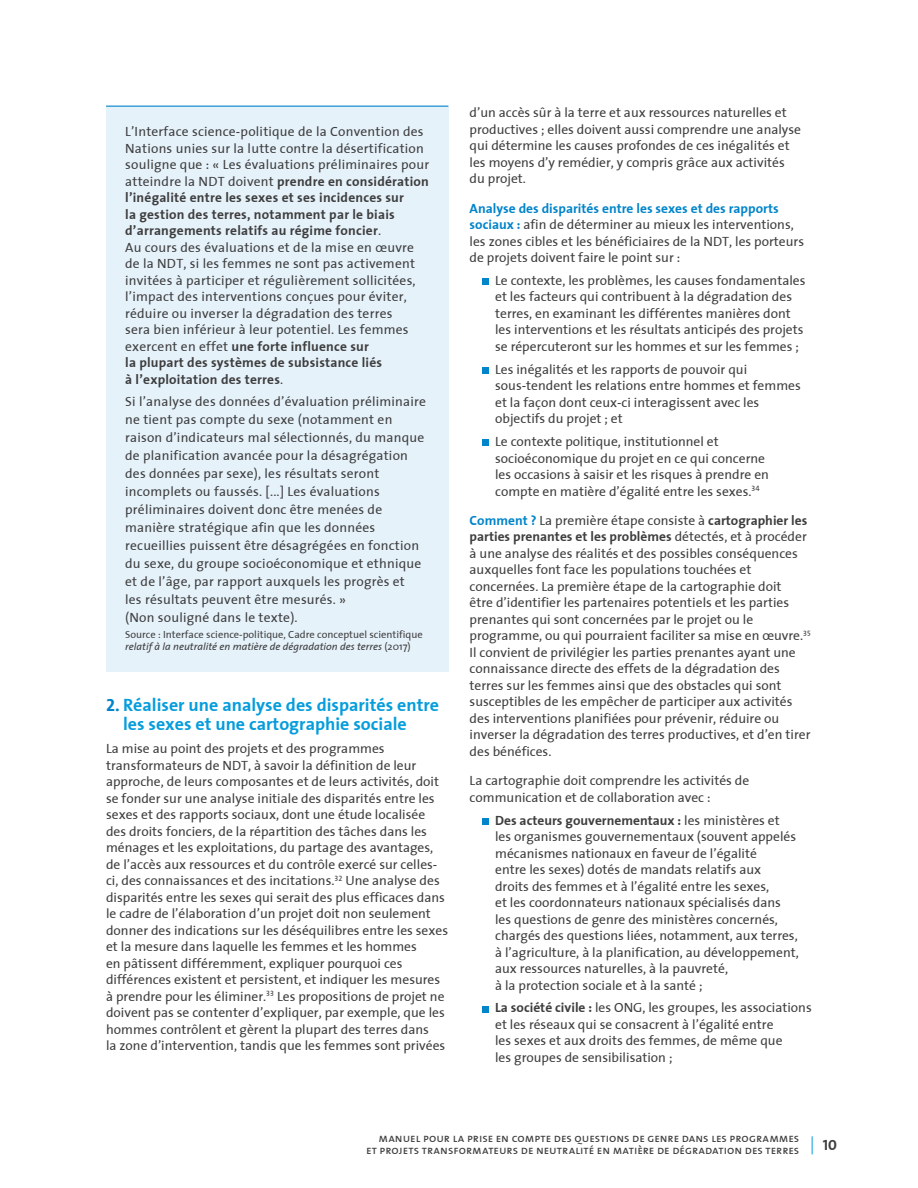
<style>
.page{position:relative;width:918px;height:1188px;background:#fff}
.page>*{position:absolute;margin:0;border:0;box-sizing:border-box;transform-origin:0 0}
.t1{font:700 18px/19.5px "The Sans";color:#069ddc}
.t2{font:15px "The Sans Bold Caps";color:#3e3e3f}
.t3{font:13.5px/16.5px "The Sans";color:#3e3e3f}
.t4{font:12px/12px "The Sans Caps";color:#3e3e3f;text-align:right}
.t5{font:10.5px/12px "The Sans";color:#3e3e3f}
.s1{font-weight:700}
.s2{font-style:italic}
.s3{font-family:"The Sans Bold Caps";font-weight:400;color:#0084ca}
.s4{font-weight:700;color:#0084ca}
</style>
<div class="page">
<svg style="left:812px;top:1136px;width:1px;height:18px"></svg>
<div style="left:482px;top:278px;width:7px;height:7px;background:#0084ca"></div>
<div style="left:482px;top:367px;width:7px;height:7px;background:#0084ca"></div>
<div style="left:482px;top:440px;width:7px;height:6px;background:#0084ca"></div>
<div style="left:482px;top:818px;width:7px;height:7px;background:#0084ca"></div>
<div style="left:482px;top:1006px;width:7px;height:6px;background:#0084ca"></div>
<div style="left:106px;top:106px;width:342px;height:566px;background:#e6f2fa"></div>
<hr style="left:106px;top:106px;width:342px;height:1px;background:#0084ca">
<p class="t3" style="left:125px;top:123px;width:306px">L’Interface science-politique de la Convention des Nations unies sur la lutte contre la désertification souligne que : « Les évaluations préliminaires pour atteindre la NDT doivent <span class="s1">prendre en considération l’inégalité entre les sexes et ses incidences sur<br>la gestion des terres, notamment par le biais d’arrangements relatifs au régime foncier</span>.<br>Au cours des évaluations et de la mise en œuvre de la NDT, si les femmes ne sont pas activement invitées à participer et régulièrement sollicitées, l’impact des interventions conçues pour éviter, réduire ou inverser la dégradation des terres<br>sera bien inférieur à leur potentiel. Les femmes exercent en effet <span class="s1">une forte influence sur<br>la plupart des systèmes de subsistance liés<br>à l’exploitation des terres</span>.</p>
<p class="t3" style="left:125px;top:392px;width:302px;line-height:18px">Si l’analyse des données d’évaluation préliminaire ne tient pas compte du sexe (notamment en raison d’indicateurs mal sélectionnés, du manque de planification avancée pour la désagrégation des données par sexe), les résultats seront incomplets ou faussés. [...] Les évaluations préliminaires doivent donc être menées de manière stratégique afin que les données recueillies puissent être désagrégées en fonction du sexe, du groupe socioéconomique et ethnique et de l’âge, par rapport auxquels les progrès et<br>les résultats peuvent être mesurés. »<br>(Non souligné dans le texte).</p>
<p class="t5" style="left:125px;top:629px;width:299px">Source : Interface science-politique, Cadre conceptuel scientifique <span class="s2">relatif à la neutralité en matière de dégradation des terres</span> (2017)</p>
<h1 class="t1" style="left:123px;top:695px;width:317px;text-indent:-17px"><span class="s3">2.</span> Réaliser une analyse des disparités entre les sexes et une cartographie sociale</h1>
<p class="t3" style="left:106px;top:740px;width:343px">La mise au point des projets et des programmes transformateurs de NDT, à savoir la définition de leur approche, de leurs composantes et de leurs activités, doit se fonder sur une analyse initiale des disparités entre les sexes et des rapports sociaux, dont une étude localisée des droits fonciers, de la répartition des tâches dans les ménages et les exploitations, du partage des avantages, de l’accès aux ressources et du contrôle exercé sur celles&shy;ci, des connaissances et des incitations.<sup>32</sup> Une analyse des disparités entre les sexes qui serait des plus efficaces dans le cadre de l’élaboration d’un projet doit non seulement donner des indications sur les déséquilibres entre les sexes et la mesure dans laquelle les femmes et les hommes<br>en pâtissent différemment, expliquer pourquoi ces différences existent et persistent, et indiquer les mesures à prendre pour les éliminer.<sup>33</sup> Les propositions de projet ne doivent pas se contenter d’expliquer, par exemple, que les hommes contrôlent et gèrent la plupart des terres dans<br>la zone d’intervention, tandis que les femmes sont privées</p>
<p class="t3" style="left:470px;top:104px;width:333px">d’un accès sûr à la terre et aux ressources naturelles et productives ; elles doivent aussi comprendre une analyse qui détermine les causes profondes de ces inégalités et les moyens d’y remédier, y compris grâce aux activités du projet.</p>
<p class="t3" style="left:470px;top:199px;width:336px"><span class="s4">Analyse des disparités entre les sexes et des rapports sociaux :</span> afin de déterminer au mieux les interventions, les zones cibles et les bénéficiaires de la NDT, les porteurs de projets doivent faire le point sur :</p>
<p class="t3" style="left:495px;top:272px;width:312px">Le contexte, les problèmes, les causes fondamentales et les facteurs qui contribuent à la dégradation des terres, en examinant les différentes manières dont les interventions et les résultats anticipés des projets se répercuteront sur les hommes et sur les femmes ;</p>
<p class="t3" style="left:495px;top:361px;width:307px">Les inégalités et les rapports de pouvoir qui sous-tendent les relations entre hommes et femmes et la façon dont ceux-ci interagissent avec les objectifs du projet ; et</p>
<p class="t3" style="left:495px;top:433px;width:275px">Le contexte politique, institutionnel et socioéconomique du projet en ce qui concerne les occasions à saisir et les risques à prendre en compte en matière d’égalité entre les sexes.<sup>34</sup></p>
<p class="t3" style="left:470px;top:512px;width:343px"><span class="s4">Comment ?</span> La première étape consiste à <span class="s1">cartographier les parties prenantes et les problèmes</span> détectés, et à procéder à une analyse des réalités et des possibles conséquences auxquelles font face les populations touchées et concernées. La première étape de la cartographie doit<br>être d’identifier les partenaires potentiels et les parties prenantes qui sont concernées par le projet ou le programme, ou qui pourraient faciliter sa mise en œuvre.<sup>35<br></sup>Il convient de privilégier les parties prenantes ayant une connaissance directe des effets de la dégradation des terres sur les femmes ainsi que des obstacles qui sont susceptibles de les empêcher de participer aux activités des interventions planifiées pour prévenir, réduire ou inverser la dégradation des terres productives, et d’en tirer des bénéfices.</p>
<p class="t3" style="left:470px;top:772px;width:281px">La cartographie doit comprendre les activités de communication et de collaboration avec :</p>
<p class="t3" style="left:495px;top:811px;width:305px"><span class="s1">Des acteurs gouvernementaux :</span> les ministères et les organismes gouvernementaux (souvent appelés mécanismes nationaux en faveur de l’égalité<br>entre les sexes) dotés de mandats relatifs aux<br>droits des femmes et à l’égalité entre les sexes,<br>et les coordonnateurs nationaux spécialisés dans les questions de genre des ministères concernés, chargés des questions liées, notamment, aux terres, à l’agriculture, à la planification, au développement, aux ressources naturelles, à la pauvreté,<br>à la protection sociale et à la santé ;</p>
<p class="t3" style="left:495px;top:999px;width:318px"><span class="s1">La société civile :</span> les ONG, les groupes, les associations et les réseaux qui se consacrent à l’égalité entre<br>les sexes et aux droits des femmes, de même que<br>les groupes de sensibilisation ;</p>
<p class="t4" style="left:366px;top:1132px;width:435px">manuel pour la prise en compte des questions de genre dans les programmes et projets transformateurs de neutralité en matière de dégradation des terres</p>
<p class="t2" style="left:823px;top:1133px;width:16px">10</p>
</div>
